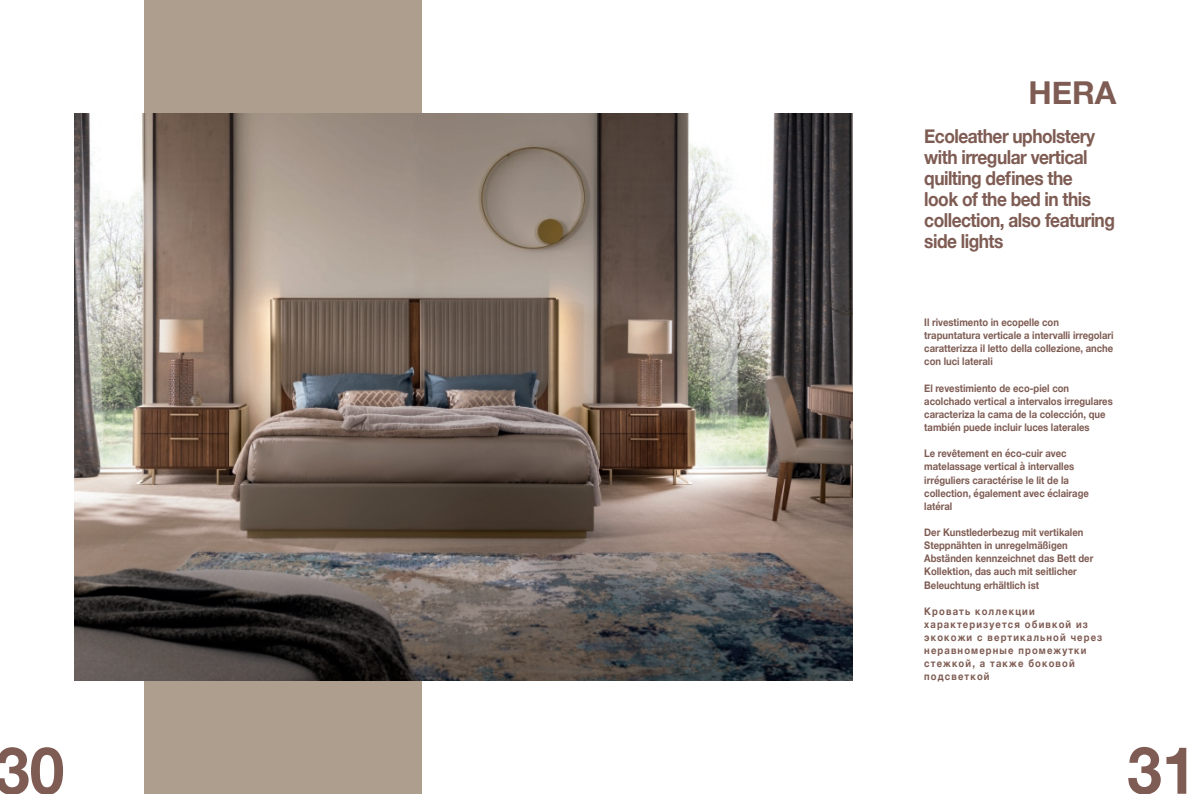
<style>
.page{position:relative;width:1191px;height:794px;background:#fff}
.page>*{position:absolute;margin:0;border:0;box-sizing:border-box;transform-origin:0 0}
.t1{font:700 65.62px "Helvetica Neue";color:#7e5c53;scale:.95 1}
.t2{font:700 31.5px "Helvetica Neue";color:#7e5c53}
.t3{font:700 19.25px/21px "Helvetica Neue";letter-spacing:-.03em;color:#7e5c53;scale:.9 1}
.t4{font:700 10.5px/13.1px "Helvetica Neue";color:#7e5c53;scale:.9 1}
.t5{font:700 10.5px/13.1px "Helvetica Neue";letter-spacing:.12em;color:#7e5c53;scale:.9 1}
</style>
<div class="page">
<div style="left:145px;top:0;width:277px;height:794px;background:#ad9e8e"></div>
<img style="left:74px;top:113px;width:778px;height:568px">
<h2 class="t2" style="left:1028px;top:68px;width:90px">HERA</h2>
<h3 class="t3" style="left:924px;top:126px;width:213px">Ecoleather upholstery with irregular vertical quilting defines the<br>look of the bed in this collection, also featuring side lights</h3>
<p class="t4" style="left:924px;top:316px;width:212px">Il rivestimento in ecopelle con trapuntatura verticale a intervalli irregolari caratterizza il letto della collezione, anche con luci laterali</p>
<p class="t4" style="left:924px;top:381px;width:211px">El revestimiento de eco-piel con acolchado vertical a intervalos irregulares caracteriza la cama de la colección, que también puede incluir luces laterales</p>
<p class="t4" style="left:924px;top:447px;width:184px">Le revêtement en éco-cuir avec matelassage vertical à intervalles irréguliers caractérise le lit de la collection, également avec éclairage latéral</p>
<p class="t4" style="left:924px;top:526px;width:189px">Der Kunstlederbezug mit vertikalen Steppnähten in unregelmäßigen Abständen kennzeichnet das Bett der Kollektion, das auch mit seitlicher Beleuchtung erhältlich ist</p>
<p class="t5" style="left:924px;top:605px;width:199px">Кровать коллекции характеризуется обивкой из экокожи с вертикальной через неравномерные промежутки стежкой, а также боковой подсветкой</p>
<h1 class="t1" style="left:-5px;top:719px;width:74px">30</h1>
<h1 class="t1" style="left:1127px;top:719px;width:74px">31</h1>
</div>
